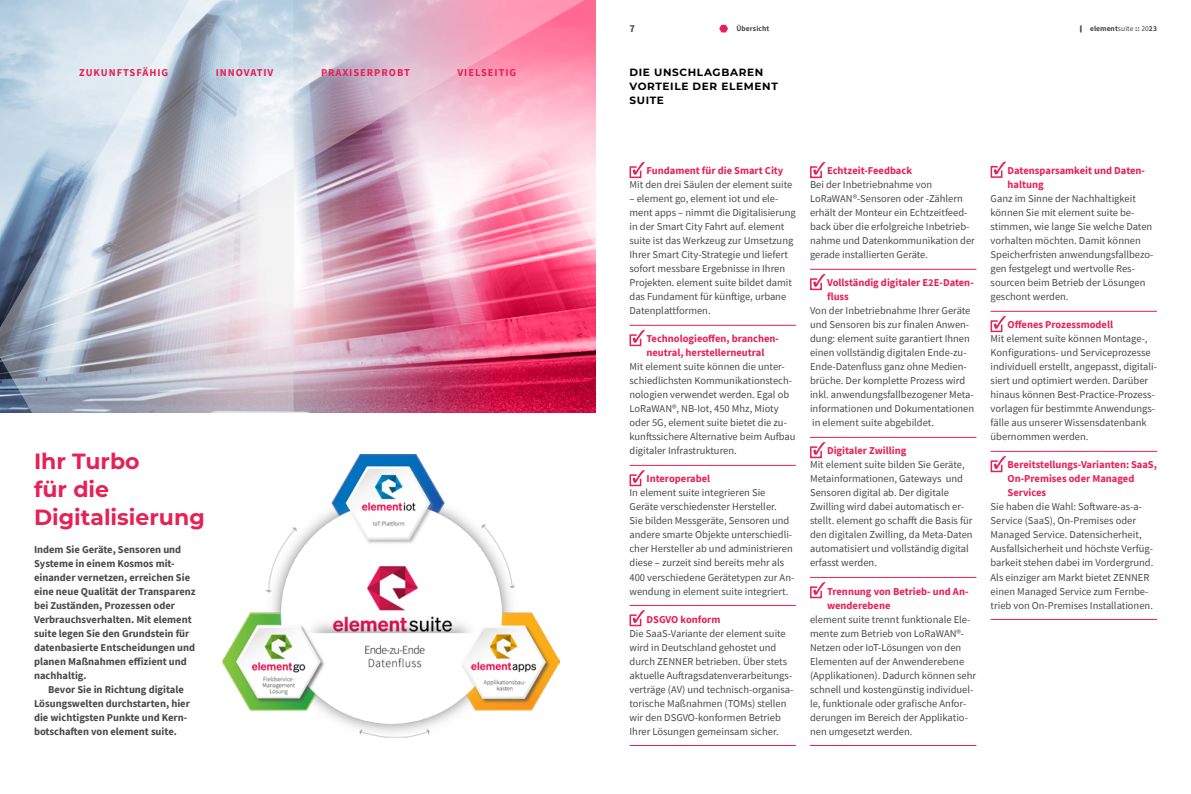
<style>
.page{position:relative;width:1191px;height:794px;background:#fff}
.page>*{position:absolute;margin:0;border:0;box-sizing:border-box;transform-origin:0 0}
.t1{font:700 22px/28px "Montserrat";color:#e62156}
.t2{font:10.5px/14px "Source Sans Pro";color:#4a4a49}
.t3{font:700 10.5px/14px "Source Sans Pro";color:#4a4a49}
.t4{font:700 10.5px/14px "Source Sans Pro";color:#e62156}
.t5{font:700 10.5px "Source Sans Pro";letter-spacing:.09em;color:#e62156}
.t6{font:700 10.5px/14px "Montserrat";letter-spacing:.06em;color:#000}
.t7{font:700 7.5px "Source Sans Pro";letter-spacing:.01em;color:#4a4a49}
.s1{font-family:"Montserrat";font-weight:900}
.s2{font-weight:400}
</style>
<div class="page">
<svg style="left:0;top:0;width:305px;height:412px;background:#c1c8d4"></svg>
<svg style="left:305px;top:0;width:290px;height:412px;background:#de96b0"></svg>
<hr style="left:629px;top:325px;width:167px;height:1px;background:#e62156">
<hr style="left:629px;top:465px;width:167px;height:1px;background:#e62156">
<hr style="left:629px;top:605px;width:167px;height:1px;background:#e62156">
<hr style="left:629px;top:745px;width:167px;height:1px;background:#e62156">
<hr style="left:810px;top:269px;width:166px;height:1px;background:#e62156">
<hr style="left:810px;top:437px;width:166px;height:1px;background:#e62156">
<hr style="left:810px;top:577px;width:166px;height:1px;background:#e62156">
<hr style="left:810px;top:745px;width:166px;height:1px;background:#e62156">
<hr style="left:990px;top:311px;width:167px;height:1px;background:#e62156">
<hr style="left:990px;top:451px;width:167px;height:1px;background:#e62156">
<hr style="left:990px;top:619px;width:167px;height:1px;background:#e62156">
<svg style="left:719px;top:25px;width:9px;height:7px"></svg>
<svg style="left:629px;top:470px;width:16px;height:17px"></svg>
<svg style="left:629px;top:610px;width:16px;height:17px"></svg>
<svg style="left:810px;top:162px;width:15px;height:17px"></svg>
<svg style="left:810px;top:582px;width:15px;height:17px"></svg>
<svg style="left:990px;top:456px;width:16px;height:17px"></svg>
<svg style="left:629px;top:330px;width:16px;height:17px"></svg>
<svg style="left:629px;top:162px;width:16px;height:17px"></svg>
<svg style="left:810px;top:442px;width:15px;height:17px"></svg>
<svg style="left:810px;top:274px;width:15px;height:17px"></svg>
<svg style="left:990px;top:316px;width:16px;height:17px"></svg>
<svg style="left:990px;top:162px;width:16px;height:16px"></svg>
<img style="left:223px;top:454px;width:336px;height:283px">
<p class="t3" style="left:629px;top:21px;width:7px">7</p>
<p class="t7" style="left:736px;top:24px;width:34px">Übersicht</p>
<p class="t7" style="left:1080px;top:24px;width:78px"><span class="s1">|</span> element<span class="s2">suite</span> :: <span class="s2">20</span>23</p>
<p class="t5" style="left:79px;top:66px;width:91px">ZUKUNFTSFÄHIG</p>
<p class="t5" style="left:216px;top:66px;width:59px">INNOVATIV</p>
<p class="t5" style="left:321px;top:66px;width:90px">PRAXISERPROBT</p>
<p class="t5" style="left:457px;top:66px;width:60px">VIELSEITIG</p>
<p class="t6" style="left:629px;top:65px;width:150px">DIE UNSCHLAGBAREN<br>VORTEILE DER ELEMENT<br>SUITE</p>
<h1 class="t1" style="left:34px;top:445px;width:172px">Ihr Turbo<br>für die<br>Digitalisierung</h1>
<p class="t3" style="left:34px;top:542px;width:163px">Indem Sie Geräte, Sensoren und<br>Systeme in einem Kosmos mit&shy;einander vernetzen, erreichen Sie eine neue Qualität der Transparenz bei Zuständen, Prozessen oder<br>Verbrauchsverhalten. Mit element suite legen Sie den Grundstein für datenbasierte Entscheidungen und planen Maßnahmen effizient und nachhaltig.</p>
<p class="t3" style="left:34px;top:682px;width:157px;text-indent:14px">Bevor Sie in Richtung digitale<br>Lösungswelten durchstarten, hier die wichtigsten Punkte und Kern&shy;botschaften von element suite.</p>
<p class="t4" style="left:646px;top:164px;width:138px">Fundament für die Smart City</p>
<p class="t2" style="left:629px;top:178px;width:164px">Mit den drei Säulen der element suite</p>
<p class="t2" style="left:629px;top:192px;width:168px">– element go, element iot und ele&shy;ment apps – nimmt die Digitalisierung in der Smart City Fahrt auf. element suite ist das Werkzeug zur Umsetzung Ihrer Smart City-Strategie und liefert sofort messbare Ergebnisse in Ihren Projekten. element suite bildet damit das Fundament für künftige, urbane Datenplattformen.</p>
<p class="t4" style="left:646px;top:332px;width:134px">Technologieoffen, branchen&shy;neutral, herstellerneutral</p>
<p class="t2" style="left:629px;top:360px;width:167px">Mit element suite können die unter&shy;schiedlichsten Kommunikationstech&shy;nologien verwendet werden. Egal ob LoRaWAN®, NB-Iot, 450 Mhz, Mioty oder 5G, element suite bietet die zu&shy;kunftssichere Alternative beim Aufbau digitaler Infrastrukturen.</p>
<p class="t4" style="left:646px;top:472px;width:65px">Interoperabel</p>
<p class="t2" style="left:629px;top:486px;width:166px">In element suite integrieren Sie Geräte verschiedenster Hersteller.<br>Sie bilden Messgeräte, Sensoren und andere smarte Objekte unterschiedli&shy;cher Hersteller ab und administrieren diese – zurzeit sind bereits mehr als 400 verschiedene Gerätetypen zur An&shy;wendung in element suite integriert.</p>
<p class="t4" style="left:646px;top:612px;width:75px">DSGVO konform</p>
<p class="t2" style="left:629px;top:626px;width:165px">Die SaaS-Variante der element suite wird in Deutschland gehostet und durch ZENNER betrieben. Über stets aktuelle Auftragsdatenverarbeitungs&shy;verträge (AV) und technisch-organisa&shy;torische Maßnahmen (TOMs) stellen wir den DSGVO-konformen Betrieb Ihrer Lösungen gemeinsam sicher.</p>
<p class="t4" style="left:827px;top:164px;width:87px">Echtzeit-Feedback</p>
<p class="t2" style="left:810px;top:178px;width:166px">Bei der Inbetriebnahme von LoRaWAN®-Sensoren oder -Zählern erhält der Monteur ein Echtzeitfeed&shy;back über die erfolgreiche Inbetrieb&shy;nahme und Datenkommunikation der gerade installierten Geräte.</p>
<p class="t4" style="left:827px;top:276px;width:148px">Vollständig digitaler E2E-Daten&shy;fluss</p>
<p class="t2" style="left:810px;top:304px;width:166px">Von der Inbetriebnahme Ihrer Geräte und Sensoren bis zur finalen Anwen&shy;dung: element suite garantiert Ihnen einen vollständig digitalen Ende-zu-Ende-Datenfluss ganz ohne Medien&shy;brüche. Der komplette Prozess wird inkl. anwendungsfallbezogener Meta&shy;informationen und Dokumentationen in element suite abgebildet.</p>
<p class="t4" style="left:827px;top:444px;width:81px">Digitaler Zwilling</p>
<p class="t2" style="left:810px;top:458px;width:164px">Mit element suite bilden Sie Geräte, Metainformationen, Gateways und Sensoren digital ab. Der digitale Zwilling wird dabei automatisch er&shy;stellt. element go schafft die Basis für den digitalen Zwilling, da Meta-Daten automatisiert und vollständig digital erfasst werden.</p>
<p class="t4" style="left:827px;top:584px;width:143px">Trennung von Betrieb- und An&shy;wenderebene</p>
<p class="t2" style="left:810px;top:612px;width:168px">element suite trennt funktionale Ele&shy;mente zum Betrieb von LoRaWAN®- Netzen oder IoT-Lösungen von den Elementen auf der Anwenderebene (Applikationen). Dadurch können sehr schnell und kostengünstig individuel&shy;le, funktionale oder grafische Anfor&shy;derungen im Bereich der Applikatio&shy;nen umgesetzt werden.</p>
<p class="t4" style="left:1007px;top:164px;width:139px">Datensparsamkeit und Daten&shy;haltung</p>
<p class="t2" style="left:990px;top:192px;width:164px">Ganz im Sinne der Nachhaltigkeit können Sie mit element suite be&shy;stimmen, wie lange Sie welche Daten vorhalten möchten. Damit können<br>Speicherfristen anwendungsfallbezo&shy;gen festgelegt und wertvolle Res&shy;sourcen beim Betrieb der Lösungen geschont werden.</p>
<p class="t4" style="left:1007px;top:318px;width:107px">Offenes Prozessmodell</p>
<p class="t2" style="left:990px;top:332px;width:168px">Mit element suite können Montage-, Konfigurations- und Serviceprozesse individuell erstellt, angepasst, digitali&shy;siert und optimiert werden. Darüber hinaus können Best-Practice-Prozess&shy;vorlagen für bestimmte Anwendungs&shy;fälle aus unserer Wissensdatenbank übernommen werden.</p>
<p class="t4" style="left:1007px;top:458px;width:151px">Bereitstellungs-Varianten: SaaS,<br>On-Premises oder Managed<br>Services</p>
<p class="t2" style="left:990px;top:500px;width:164px">Sie haben die Wahl: Software-as-a-Service (SaaS), On-Premises oder Managed Service. Datensicherheit, Ausfallsicherheit und höchste Verfüg&shy;barkeit stehen dabei im Vordergrund.<br>Als einziger am Markt bietet ZENNER einen Managed Service zum Fernbe&shy;trieb von On-Premises Installationen.</p>
</div>
